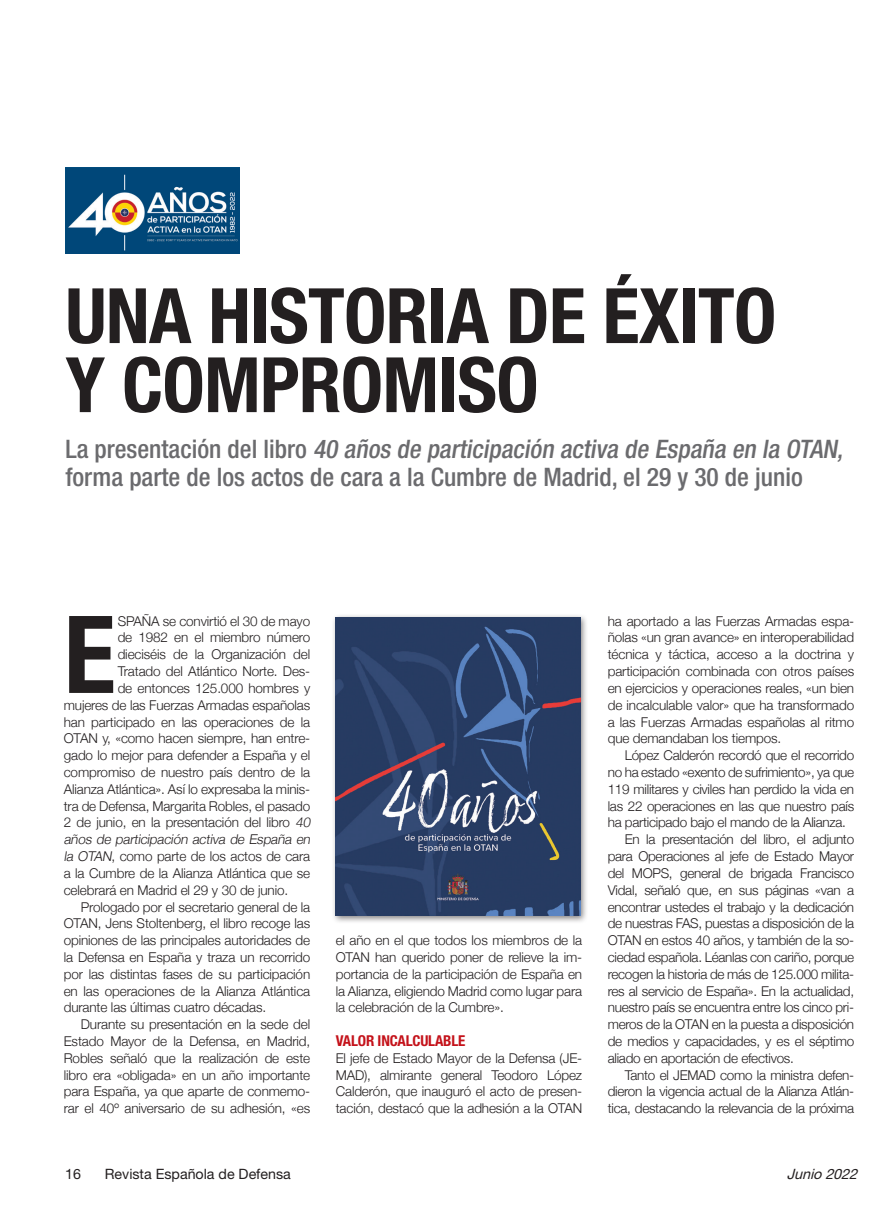
<style>
.page{position:relative;width:893px;height:1217px;background:#fff}
.page>*{position:absolute;margin:0;border:0;box-sizing:border-box;transform-origin:0 0}
.Coro-Texto{font:700 condensed 107.55px "Helvetica Neue";color:#231f20}
.Título_B{font:700 condensed 76.5px/69px "Helvetica Neue";letter-spacing:-.01em;color:#231f20}
.Título_B-2{font:500 condensed 25.5px/28.5px "Helvetica Neue";color:#6b6b6e}
.Coro-Ladillo{font:700 condensed 15px "Helvetica Neue";letter-spacing:-.01em;color:#c4121a}
.t1{font:14.25px "Helvetica Neue";color:#231f20}
.t2{font:italic 14.25px "Helvetica Neue";color:#231f20}
.Coro-Texto-2{font:300 13.5px/16.8px "Helvetica Neue";letter-spacing:-.01em;color:#231f20;text-align:justify}
.Coro-Texto-3{font:italic 300 13.5px "Helvetica Neue";color:#231f20}
.s1{font-style:italic}
</style>
<div class="page">
<img style="left:65px;top:167px;width:175px;height:86px">
<div style="left:332px;top:613px;width:257px;height:310px;background:#231f20;opacity:.56"></div>
<img style="left:336px;top:617px;width:244px;height:298px">
<p class="Título_B" style="left:65px;top:276px;width:712px">UNA HISTORIA DE ÉXITO<br>Y COMPROMISO</p>
<p class="Título_B-2" style="left:65px;top:434px;width:784px">L a p r e s e n t a c i ó n d e l l i b r o <span class="s1">40 años de participación activa de España en la OTAN, </span>forma parte de los actos de cara a la Cumbre de Madrid, el 29 y 30 de junio</p>
<p class="Coro-Texto" style="left:64px;top:589px;width:53px">E</p>
<p class="Coro-Texto-2" style="left:118px;top:611px;width:194px">SPAÑA se convirtió el 30 de mayo</p>
<p class="Coro-Texto-2" style="left:118px;top:628px;width:194px">de 1982 en el miembro número</p>
<p class="Coro-Texto-2" style="left:118px;top:645px;width:194px">dieciséis de la Organización del</p>
<p class="Coro-Texto-2" style="left:118px;top:661px;width:194px">Tratado del Atlántico Norte. Des-</p>
<p class="Coro-Texto-2" style="left:118px;top:678px;width:194px">de entonces 125.000 hombres y</p>
<p class="Coro-Texto-2" style="left:64px;top:695px;width:248px">mujeres de las Fuerzas Armadas españolas</p>
<p class="Coro-Texto-2" style="left:64px;top:712px;width:248px">han participado en las operaciones de la</p>
<p class="Coro-Texto-2" style="left:64px;top:729px;width:248px">OTAN y, «como hacen siempre, han entre-</p>
<p class="Coro-Texto-2" style="left:64px;top:745px;width:248px">gado lo mejor para defender a España y el</p>
<p class="Coro-Texto-2" style="left:64px;top:762px;width:248px">compromiso de nuestro país dentro de la</p>
<p class="Coro-Texto-2" style="left:64px;top:779px;width:248px">Alianza Atlántica». Así lo expresaba la minis-</p>
<p class="Coro-Texto-2" style="left:64px;top:796px;width:248px">tra de Defensa, Margarita Robles, el pasado</p>
<p class="Coro-Texto-2" style="left:64px;top:813px;width:251px">2 de junio, en la presentación del libro <span class="s1">40</span></p>
<p class="Coro-Texto-3" style="left:64px;top:828px;width:251px">años de participación activa de España en</p>
<p class="Coro-Texto-2" style="left:64px;top:846px;width:248px"><span class="s1">la OTAN</span>, como parte de los actos de cara</p>
<p class="Coro-Texto-2" style="left:64px;top:863px;width:248px">a la Cumbre de la Alianza Atlántica que se</p>
<p class="Coro-Texto-2" style="left:64px;top:880px;width:226px">celebrará en Madrid el 29 y 30 de junio.</p>
<p class="Coro-Texto-2" style="left:64px;top:897px;width:248px;text-indent:17px">Prologado por el secretario general de la OTAN, Jens Stoltenberg, el libro recoge las opiniones de las principales autoridades de la Defensa en España y traza un recorrido por las distintas fases de su participación en las operaciones de la Alianza Atlántica durante las últimas cuatro décadas.</p>
<p class="Coro-Texto-2" style="left:64px;top:1014px;width:248px;text-indent:17px">Durante su presentación en la sede del Estado Mayor de la Defensa, en Madrid, Robles señaló que la realización de este libro era «obligada» en un año importante para España, ya que aparte de conmemo&shy;rar el 40º aniversario de su adhesión, «es</p>
<p class="Coro-Texto-2" style="left:336px;top:930px;width:248px">el año en el que todos los miembros de la OTAN han querido poner de relieve la im&shy;portancia de la participación de España en la Alianza, eligiendo Madrid como lugar para la celebración de la Cumbre».</p>
<p class="Coro-Ladillo" style="left:336px;top:1031px;width:131px">VALOR INCALCULABLE</p>
<p class="Coro-Texto-2" style="left:336px;top:1048px;width:248px">El jefe de Estado Mayor de la Defensa (JE-MAD), almirante general Teodoro López Calderón, que inauguró el acto de presen&shy;tación, destacó que la adhesión a la OTAN</p>
<p class="Coro-Texto-2" style="left:608px;top:611px;width:248px">ha aportado a las Fuerzas Armadas espa&shy;ñolas «un gran avance» en interoperabilidad técnica y táctica, acceso a la doctrina y participación combinada con otros países en ejercicios y operaciones reales, «un bien de incalculable valor» que ha transformado a las Fuerzas Armadas españolas al ritmo que demandaban los tiempos.</p>
<p class="Coro-Texto-2" style="left:608px;top:745px;width:248px;text-indent:17px">López Calderón recordó que el recorrido no ha estado «exento de sufrimiento», ya que 119 militares y civiles han perdido la vida en las 22 operaciones en las que nuestro país ha participado bajo el mando de la Alianza.</p>
<p class="Coro-Texto-2" style="left:608px;top:829px;width:248px;text-indent:17px">En la presentación del libro, el adjunto para Operaciones al jefe de Estado Mayor del MOPS, general de brigada Francisco Vidal, señaló que, en sus páginas «van a encontrar ustedes el trabajo y la dedicación de nuestras FAS, puestas a disposición de la OTAN en estos 40 años, y también de la so&shy;ciedad española. Léanlas con cariño, porque recogen la historia de más de 125.000 milita&shy;res al servicio de España». En la actualidad, nuestro país se encuentra entre los cinco pri&shy;meros de la OTAN en la puesta a disposición de medios y capacidades, y es el séptimo aliado en aportación de efectivos.</p>
<p class="Coro-Texto-2" style="left:608px;top:1065px;width:248px;text-indent:17px">Tanto el JEMAD como la ministra defen&shy;dieron la vigencia actual de la Alianza Atlán&shy;tica, destacando la relevancia de la próxima</p>
<p class="t1" style="left:65px;top:1164px;width:17px">16</p>
<p class="t1" style="left:105px;top:1164px;width:188px">Revista Española de Defensa</p>
<p class="t2" style="left:787px;top:1164px;width:76px">Junio 2022</p>
</div>
